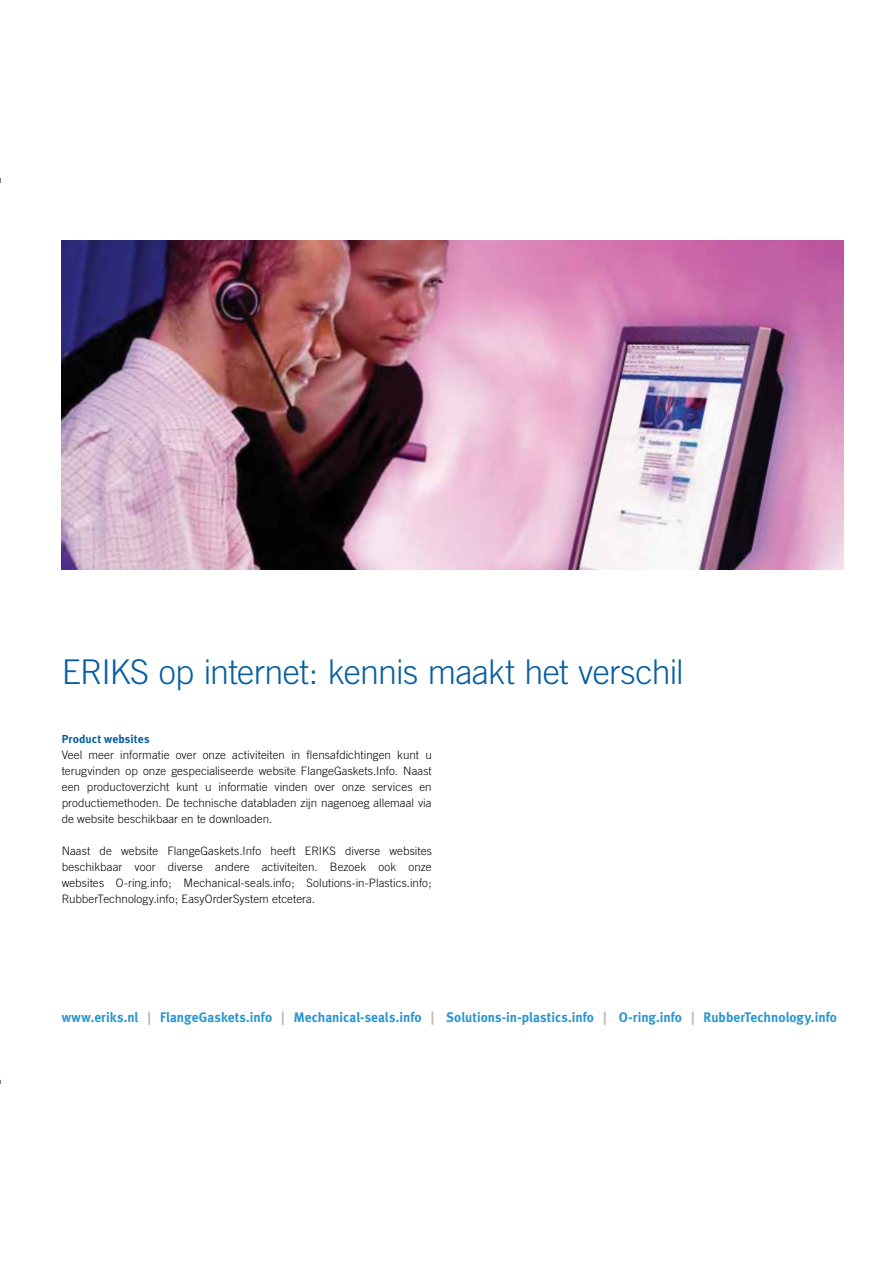
<style>
.page{position:relative;width:893px;height:1263px;background:#fff}
.page>*{position:absolute;margin:0;border:0;box-sizing:border-box;transform-origin:0 0}
.t1{font:300 34.05px "Trade Gothic";letter-spacing:-.02em;color:#075ea1}
.t2{font:700 13.8px "Meta";color:#2995d1}
.t3{font:300 11.55px/15.9px "Trade Gothic";letter-spacing:.005em;color:#04090a;text-align:justify}
.t4{font:700 11.55px "Meta";letter-spacing:.01em;color:#075ea1}
.s1{color:#c1b8ad}
</style>
<div class="page">
<img style="left:62px;top:241px;width:781px;height:329px">
<h1 class="t1" style="left:62px;top:659px;width:624px">ERIKS op internet: kennis maakt het verschil</h1>
<p class="t4" style="left:62px;top:735px;width:89px">Product websites</p>
<p class="t3" style="left:62px;top:748px;width:372px">Veel meer informatie over onze activiteiten in flensafdichtingen kunt u terugvinden op onze gespecialiseerde website FlangeGaskets.Info. Naast een productoverzicht kunt u informatie vinden over onze services en productiemethoden. De technische databladen zijn nagenoeg allemaal via de website beschikbaar en te downloaden.</p>
<p class="t3" style="left:62px;top:844px;width:372px">Naast de website FlangeGaskets.Info heeft ERIKS diverse websites beschikbaar voor diverse andere activiteiten. Bezoek ook onze websites O-ring.info; Mechanical-seals.info; Solutions-in-Plastics.info; RubberTechnology.info; EasyOrderSystem etcetera.</p>
<p class="t2" style="left:62px;top:1012px;width:777px">www.eriks.nl <span class="s1">|</span> FlangeGaskets.info <span class="s1">|</span> Mechanical-seals.info <span class="s1">|</span> Solutions-in-plastics.info <span class="s1">|</span> O-ring.info <span class="s1">|</span> RubberTechnology.info</p>
</div>
